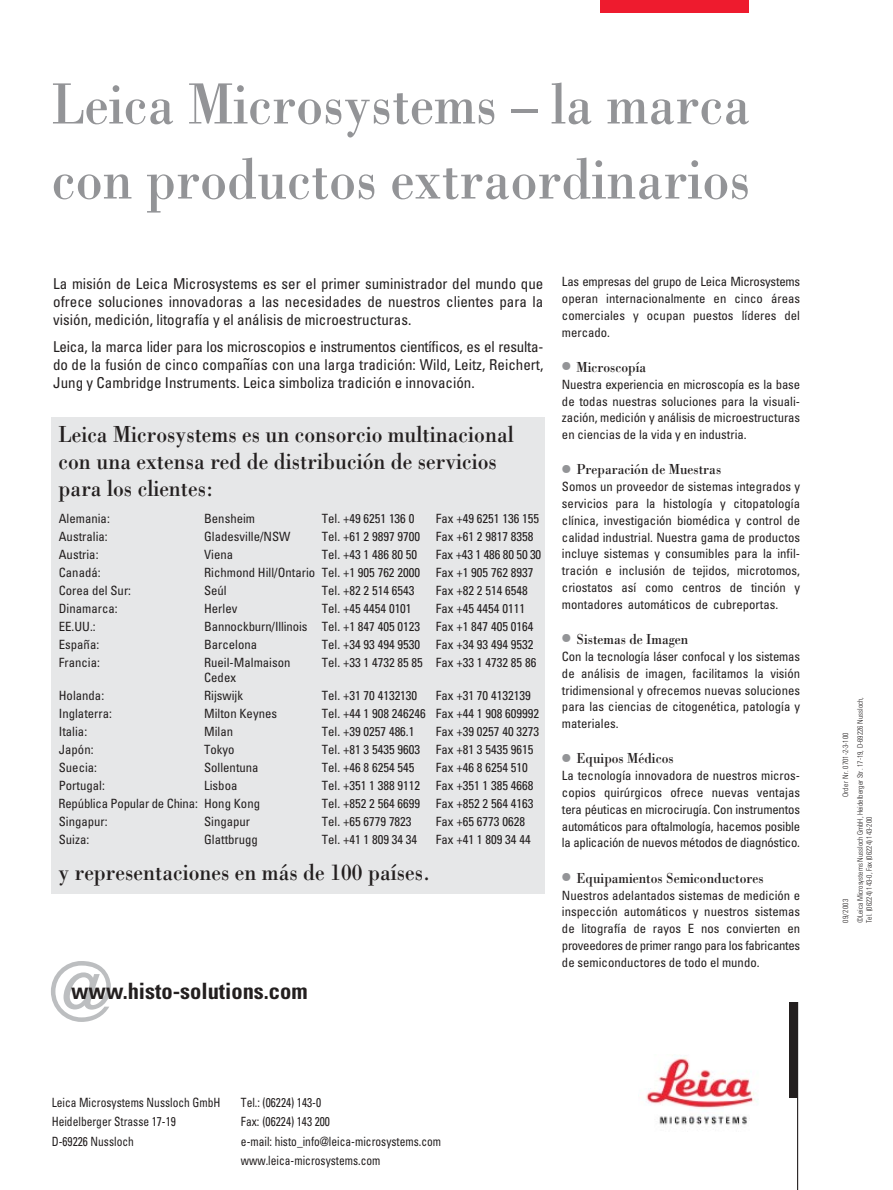
<style>
.page{position:relative;width:893px;height:1190px;background:#fff}
.page>*{position:absolute;margin:0;border:0;box-sizing:border-box;transform-origin:0 0}
.t1{font:condensed 81px "Univers";color:#bcbec0}
.t2{font:60px/75px "Leicana";color:#939497}
.t3{font:24px/27px "Leicana";color:#231f1f}
.t4{font:700 condensed 22.5px "Univers";color:#231f1f}
.t5{font:condensed 15px/18px "Univers";color:#231f1f}
.t6{font:15px "Leicana";color:#231f1f}
.t7{font:condensed 12.75px/16.8px "Univers";color:#231f1f;text-align:justify}
.t8{font:condensed 12.75px/19.5px "Univers";color:#231f1f;scale:.9 1}
.t9{font:300 condensed 7.5px/9px "Univers";color:#231f1f}
.s1{font-size:24px;color:#939497}
.s2{color:#fff}
</style>
<div class="page">
<div style="left:600px;top:0;width:149px;height:13px;background:#ee1b2e"></div>
<div style="left:789px;top:1001px;width:9px;height:96px;background:#231f1f"></div>
<hr style="left:797px;top:1001px;width:1px;height:188px;background:#231f1f">
<img style="left:646px;top:1057px;width:111px;height:68px">
<div style="left:52px;top:417px;width:493px;height:476px;background:#e6e7e8"></div>
<h2 class="t2" style="left:52px;top:72px;width:700px">Leica Microsystems – la marca con productos extraordinarios</h2>
<p class="t5" style="left:53px;top:276px;width:492px;text-align:justify">La misión de Leica Microsystems es ser el primer suministrador del mundo que ofrece soluciones innovadoras a las necesidades de nuestros clientes para la visión, medición, litografía y el análisis de microestructuras.</p>
<p class="t5" style="left:53px;top:339px;width:492px">Leica, la marca lider para los microscopios e instrumentos científicos, es el resulta&shy;do de la fusión de cinco companías con una larga tradición: Wild, Leitz, Reichert,</p>
<p class="t5" style="left:53px;top:347px;width:423px;line-height:24.8px;text-indent:190px">~<br>Jung y Cambridge Instruments. Leica simboliza tradición e innovación.</p>
<h3 class="t3" style="left:59px;top:423px;width:457px">Leica Microsystems es un consorcio multinacional con una extensa red de distribución de servicios para los clientes:</h3>
<p class="t7" style="left:59px;top:511px;width:52px">Alemania:</p>
<p class="t7" style="left:204px;top:511px;width:52px">Bensheim</p>
<p class="t7" style="left:322px;top:511px;width:94px">Tel. +49 6251 136 0</p>
<p class="t7" style="left:436px;top:511px;width:105px">Fax +49 6251 136 155</p>
<p class="t7" style="left:59px;top:529px;width:50px">Australia:</p>
<p class="t7" style="left:204px;top:529px;width:88px">Gladesville/NSW</p>
<p class="t7" style="left:322px;top:529px;width:213px">Tel. +61 2 9897 9700 Fax +61 2 9817 8358</p>
<p class="t7" style="left:59px;top:547px;width:41px">Austria:</p>
<p class="t7" style="left:204px;top:547px;width:31px">Viena</p>
<p class="t7" style="left:322px;top:547px;width:97px">Tel. +43 1 486 80 50</p>
<p class="t7" style="left:436px;top:547px;width:107px">Fax +43 1 486 80 50 30</p>
<p class="t7" style="left:59px;top:565px;width:43px">Canadá:</p>
<p class="t7" style="left:204px;top:565px;width:331px">Richmond Hill/Ontario Tel. +1 905 762 2000 Fax +1 905 762 8937</p>
<p class="t7" style="left:59px;top:583px;width:74px">Corea del Sur:</p>
<p class="t7" style="left:204px;top:583px;width:24px">Seúl</p>
<p class="t7" style="left:322px;top:583px;width:94px">Tel. +82 2 514 6543</p>
<p class="t7" style="left:436px;top:583px;width:93px">Fax +82 2 514 6548</p>
<p class="t7" style="left:59px;top:601px;width:60px">Dinamarca:</p>
<p class="t7" style="left:204px;top:601px;width:35px">Herlev</p>
<p class="t7" style="left:322px;top:601px;width:91px">Tel. +45 4454 0101</p>
<p class="t7" style="left:436px;top:601px;width:91px">Fax +45 4454 0111</p>
<p class="t7" style="left:59px;top:619px;width:38px">EE.UU.:</p>
<p class="t7" style="left:204px;top:619px;width:331px">Bannockburn/Illinois Tel. +1 847 405 0123 Fax +1 847 405 0164</p>
<p class="t7" style="left:59px;top:637px;width:42px">Espan~a:</p>
<p class="t7" style="left:204px;top:637px;width:55px">Barcelona</p>
<p class="t7" style="left:322px;top:637px;width:213px">Tel. +34 93 494 9530 Fax +34 93 494 9532</p>
<p class="t7" style="left:59px;top:655px;width:43px">Francia:</p>
<p class="t7" style="left:204px;top:655px;width:88px">Rueil-Malmaison</p>
<p class="t7" style="left:322px;top:655px;width:216px">Tel. +33 1 4732 85 85 Fax +33 1 4732 85 86</p>
<p class="t7" style="left:204px;top:670px;width:33px">Cedex</p>
<p class="t7" style="left:59px;top:688px;width:47px">Holanda:</p>
<p class="t7" style="left:204px;top:688px;width:40px">Rijswijk</p>
<p class="t7" style="left:322px;top:688px;width:97px">Tel. +31 70 4132130</p>
<p class="t7" style="left:436px;top:688px;width:96px">Fax +31 70 4132139</p>
<p class="t7" style="left:59px;top:706px;width:55px">Inglaterra:</p>
<p class="t7" style="left:204px;top:706px;width:74px">Milton Keynes</p>
<p class="t7" style="left:322px;top:706px;width:219px">Tel. +44 1 908 246246 Fax +44 1 908 609992</p>
<p class="t7" style="left:59px;top:724px;width:30px">Italia:</p>
<p class="t7" style="left:204px;top:724px;width:31px">Milan</p>
<p class="t7" style="left:322px;top:724px;width:94px">Tel. +39 0257 486.1</p>
<p class="t7" style="left:436px;top:724px;width:105px">Fax +39 0257 40 3273</p>
<p class="t7" style="left:59px;top:742px;width:36px">Japón:</p>
<p class="t7" style="left:204px;top:742px;width:32px">Tokyo</p>
<p class="t7" style="left:322px;top:742px;width:213px">Tel. +81 3 5435 9603 Fax +81 3 5435 9615</p>
<p class="t7" style="left:59px;top:760px;width:40px">Suecia:</p>
<p class="t7" style="left:204px;top:760px;width:56px">Sollentuna</p>
<p class="t7" style="left:322px;top:760px;width:94px">Tel. +46 8 6254 545</p>
<p class="t7" style="left:436px;top:760px;width:93px">Fax +46 8 6254 510</p>
<p class="t7" style="left:59px;top:778px;width:48px">Portugal:</p>
<p class="t7" style="left:204px;top:778px;width:35px">Lisboa</p>
<p class="t7" style="left:322px;top:778px;width:213px">Tel. +351 1 388 9112 Fax +351 1 385 4668</p>
<p class="t7" style="left:59px;top:796px;width:203px">República Popular de China: Hong Kong</p>
<p class="t7" style="left:322px;top:796px;width:213px">Tel. +852 2 564 6699 Fax +852 2 564 4163</p>
<p class="t7" style="left:59px;top:814px;width:50px">Singapur:</p>
<p class="t7" style="left:204px;top:814px;width:48px">Singapur</p>
<p class="t7" style="left:322px;top:814px;width:91px">Tel. +65 6779 7823</p>
<p class="t7" style="left:436px;top:814px;width:91px">Fax +65 6773 0628</p>
<p class="t7" style="left:59px;top:832px;width:32px">Suiza:</p>
<p class="t7" style="left:204px;top:832px;width:55px">Glattbrugg</p>
<p class="t7" style="left:322px;top:832px;width:97px">Tel. +41 1 809 34 34</p>
<p class="t7" style="left:436px;top:832px;width:96px">Fax +41 1 809 34 44</p>
<h3 class="t3" style="left:59px;top:861px;width:373px">y representaciones en más de 100 países.</h3>
<h1 class="t1" style="left:49px;top:962px;width:65px">@</h1>
<h3 class="t4" style="left:71px;top:982px;width:238px">www.histo-solutions.com</h3>
<p class="t7" style="left:562px;top:274px;width:240px">Las empresas del grupo de Leica Microsystems operan internacionalmente en cinco áreas comerciales y ocupan puestos líderes del mercado.</p>
<p class="t6" style="left:560px;top:362px;width:88px"><span class="s1">•</span> Microscopía</p>
<p class="t7" style="left:562px;top:377px;width:240px">Nuestra experiencia en microscopía es la base de todas nuestras soluciones para la visuali&shy;zación, medición y análisis de microestructuras en ciencias de la vida y en industria.</p>
<p class="t6" style="left:560px;top:464px;width:163px"><span class="s1">•</span> Preparación de Muestras</p>
<p class="t7" style="left:562px;top:479px;width:240px">Somos un proveedor de sistemas integrados y servicios para la histología y citopatología clínica, investigación biomédica y control de calidad industrial. Nuestra gama de productos incluye sistemas y consumibles para la infil&shy;tración e inclusión de tejidos, microtomos, criostatos así como centros de tinción y montadores automáticos de cubreportas. <span class="s2">......</span></p>
<p class="t6" style="left:560px;top:634px;width:130px"><span class="s1">•</span> Sistemas de Imagen</p>
<p class="t7" style="left:562px;top:649px;width:240px">Con la tecnología láser confocal y los sistemas de análisis de imagen, facilitamos la visión tridimensional y ofrecemos nuevas soluciones para las ciencias de citogenética, patología y materiales.</p>
<p class="t6" style="left:560px;top:753px;width:115px"><span class="s1">•</span> Equipos Médicos</p>
<p class="t7" style="left:562px;top:768px;width:240px">La tecnología innovadora de nuestros micros&shy;copios quirúrgicos ofrece nuevas ventajas tera péuticas en microcirugía. Con instrumentos automáticos para oftalmología, hacemos posible la aplicación de nuevos métodos de diagnóstico.</p>
<p class="t6" style="left:560px;top:872px;width:205px"><span class="s1">•</span> Equipamientos Semiconductores</p>
<p class="t7" style="left:562px;top:887px;width:240px">Nuestros adelantados sistemas de medición e inspección automáticos y nuestros sistemas de litografía de rayos E nos convierten en proveedores de primer rango para los fabricantes de semiconductores de todo el mundo.</p>
<p class="t8" style="left:52px;top:1093px;width:189px">Leica Microsystems Nussloch GmbH<br>Heidelberger Strasse 17-19<br>D-69226 Nussloch</p>
<p class="t8" style="left:241px;top:1093px;width:224px">Tel.: (06224) 143-0<br>Fax: (06224) 143 200<br>e-mail: histo_info@leica-microsystems.com www.leica-microsystems.com</p>
<p class="t9" style="left:842px;top:797px;width:66px;rotate:-90deg">Order Nr. 0701-2-3-100</p>
<p class="t9" style="left:842px;top:923px;width:26px;rotate:-90deg">09/2003</p>
<p class="t9" style="left:856px;top:923px;width:227px;rotate:-90deg">©Leica Microsystems Nussloch GmbH, Heidelberger Str. 17-19, D-69226 Nussloch,<br>Tel. (06224) 143-0, Fax (06224) 143-200</p>
</div>
